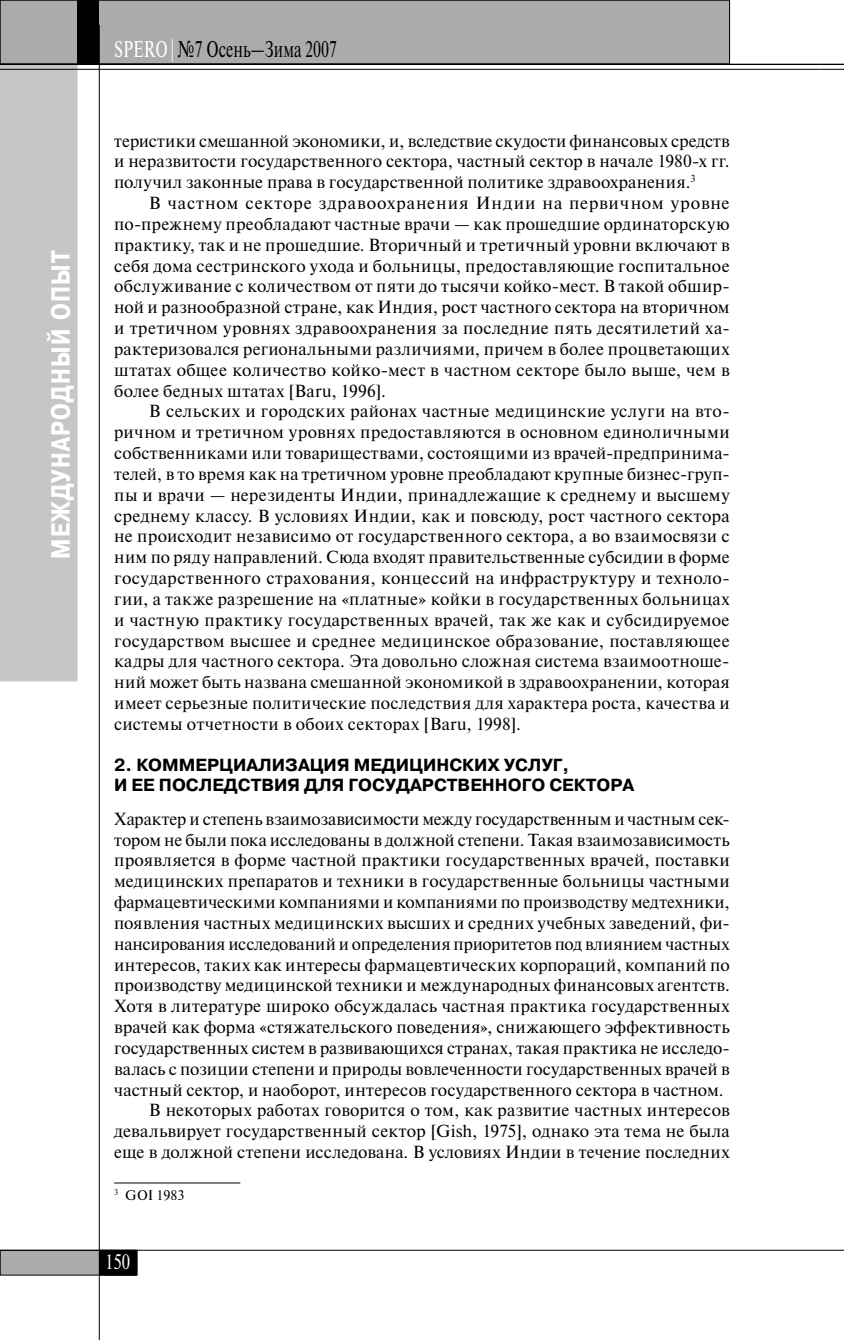
<style>
.page{position:relative;width:844px;height:1340px;background:#fff}
.page>*{position:absolute;margin:0;border:0;box-sizing:border-box;transform-origin:0 0}
.t1{font:700 26.25px "Pragmatica Cond C";letter-spacing:.05em;color:#fff}
.t2{font:22.75px "Newton C";color:#000;scale:.7 1}
.t3{font:21px "Newton C";color:#fff;scale:.8 1}
.t4{font:17.5px/20.8px "Newton C";letter-spacing:.01em;color:#000;text-align:justify}
.t5{font:700 17.5px/20.8px "Pragmatica C";color:#000}
.t6{font:14px "Newton C";color:#000}
.s1{color:#fff}
</style>
<div class="page">
<div style="left:0;top:61px;width:77px;height:620px;background:#c6c6c6"></div>
<div style="left:0;top:0;width:729px;height:64px;background:#ababab"></div>
<div style="left:0;top:0;width:729px;height:64px;border:1px solid #000"></div>
<div style="left:77px;top:0;width:22px;height:64px;background:#000"></div>
<div style="left:0;top:1250px;width:136px;height:25px;background:#ababab"></div>
<div style="left:0;top:1250px;width:137px;height:25px;border:1px solid #000"></div>
<div style="left:100px;top:1250px;width:37px;height:25px;background:#000"></div>
<hr style="left:99px;top:25px;width:1px;height:1314px;background:#000">
<hr style="left:0;top:64px;width:819px;height:1px;background:#000">
<hr style="left:0;top:69px;width:819px;height:1px;background:#000">
<hr style="left:0;top:1249px;width:819px;height:1px;background:#000">
<svg style="left:819px;top:64px;width:24px;height:6px"></svg>
<svg style="left:819px;top:1249px;width:24px;height:1px"></svg>
<hr style="left:114px;top:1182px;width:126px;height:1px;background:#000">
<h1 class="t1" style="left:51px;top:559px;width:310px;rotate:-90deg">МЕЖДУНАРОДНЫЙ ОПЫТ</h1>
<h2 class="t2" style="left:114px;top:41px;width:320px"><span class="s1">SPERO |</span> №7 Осень—Зима 2007</h2>
<p class="t4" style="left:114px;top:132px;width:617px">теристики смешанной экономики, и, вследствие скудости финансовых средств и неразвитости государственного сектора, частный сектор в начале 1980-х гг. получил законные права в государственной политике здравоохранения.<sup>3</sup></p>
<p class="t4" style="left:114px;top:194px;width:617px;text-indent:35px">В частном секторе здравоохранения Индии на первичном уровне по-прежнему преобладают частные врачи — как прошедшие ординаторскую практику, так и не прошедшие. Вторичный и третичный уровни включают в себя дома сестринского ухода и больницы, предоставляющие госпитальное обслуживание с количеством от пяти до тысячи койко-мест. В такой обшир&shy;ной и разнообразной стране, как Индия, рост частного сектора на вторичном и третичном уровнях здравоохранения за последние пять десятилетий ха&shy;рактеризовался региональными различиями, причем в более процветающих штатах общее количество койко-мест в частном секторе было выше, чем в более бедных штатах [Baru, 1996].</p>
<p class="t4" style="left:114px;top:402px;width:617px;text-indent:35px">В сельских и городских районах частные медицинские услуги на вто&shy;ричном и третичном уровнях предоставляются в основном единоличными собственниками или товариществами, состоящими из врачей-предпринима&shy;телей, в то время как на третичном уровне преобладают крупные бизнес-груп&shy;пы и врачи — нерезиденты Индии, принадлежащие к среднему и высшему среднему классу. В условиях Индии, как и повсюду, рост частного сектора не происходит независимо от государственного сектора, а во взаимосвязи с ним по ряду направлений. Сюда входят правительственные субсидии в форме государственного страхования, концессий на инфраструктуру и техноло&shy;гии, а также разрешение на «платные» койки в государственных больницах и частную практику государственных врачей, так же как и субсидируемое государством высшее и среднее медицинское образование, поставляющее кадры для частного сектора. Эта довольно сложная система взаимоотноше&shy;ний может быть названа смешанной экономикой в здравоохранении, которая имеет серьезные политические последствия для характера роста, качества и системы отчетности в обоих секторах [Baru, 1998].</p>
<p class="t5" style="left:114px;top:755px;width:521px">2. КОММЕРЦИАЛИЗАЦИЯ МЕДИЦИНСКИХ УСЛУГ,<br>И ЕЕ ПОСЛЕДСТВИЯ ДЛЯ ГОСУДАРСТВЕННОГО СЕКТОРА</p>
<p class="t4" style="left:114px;top:809px;width:617px">Характер и степень взаимозависимости между государственным и частным сек-</p>
<p class="t4" style="left:114px;top:830px;width:616px">тором не были пока исследованы в должной степени. Такая взаимозависимость</p>
<p class="t4" style="left:114px;top:851px;width:617px">проявляется в форме частной практики государственных врачей, поставки</p>
<p class="t4" style="left:114px;top:872px;width:617px">медицинских препаратов и техники в государственные больницы частными</p>
<p class="t4" style="left:114px;top:893px;width:617px">фармацевтическими компаниями и компаниями по производству медтехники,</p>
<p class="t4" style="left:114px;top:913px;width:617px">появления частных медицинских высших и средних учебных заведений, фи-</p>
<p class="t4" style="left:114px;top:934px;width:617px">нансирования исследований и определения приоритетов под влиянием частных</p>
<p class="t4" style="left:114px;top:955px;width:617px">интересов, таких как интересы фармацевтических корпораций, компаний по</p>
<p class="t4" style="left:114px;top:976px;width:617px">производству медицинской техники и международных финансовых агентств.</p>
<p class="t4" style="left:114px;top:997px;width:617px">Хотя в литературе широко обсуждалась частная практика государственных</p>
<p class="t4" style="left:114px;top:1018px;width:617px">врачей как форма «стяжательского поведения», снижающего эффективность</p>
<p class="t4" style="left:114px;top:1038px;width:617px">государственных систем в развивающихся странах, такая практика не исследо-</p>
<p class="t4" style="left:114px;top:1059px;width:617px">валась с позиции степени и природы вовлеченности государственных врачей в</p>
<p class="t4" style="left:114px;top:1080px;width:610px">частный сектор, и наоборот, интересов государственного сектора в частном.</p>
<p class="t4" style="left:149px;top:1101px;width:582px">В некоторых работах говорится о том, как развитие частных интересов</p>
<p class="t4" style="left:114px;top:1122px;width:617px">девальвирует государственный сектор [Gish, 1975], однако эта тема не была</p>
<p class="t4" style="left:114px;top:1143px;width:616px">еще в должной степени исследована. В условиях Индии в течение последних</p>
<p class="t6" style="left:114px;top:1189px;width:72px"><sup>3</sup> GOI 1983</p>
<p class="t3" style="left:105px;top:1254px;width:33px">150</p>
</div>
